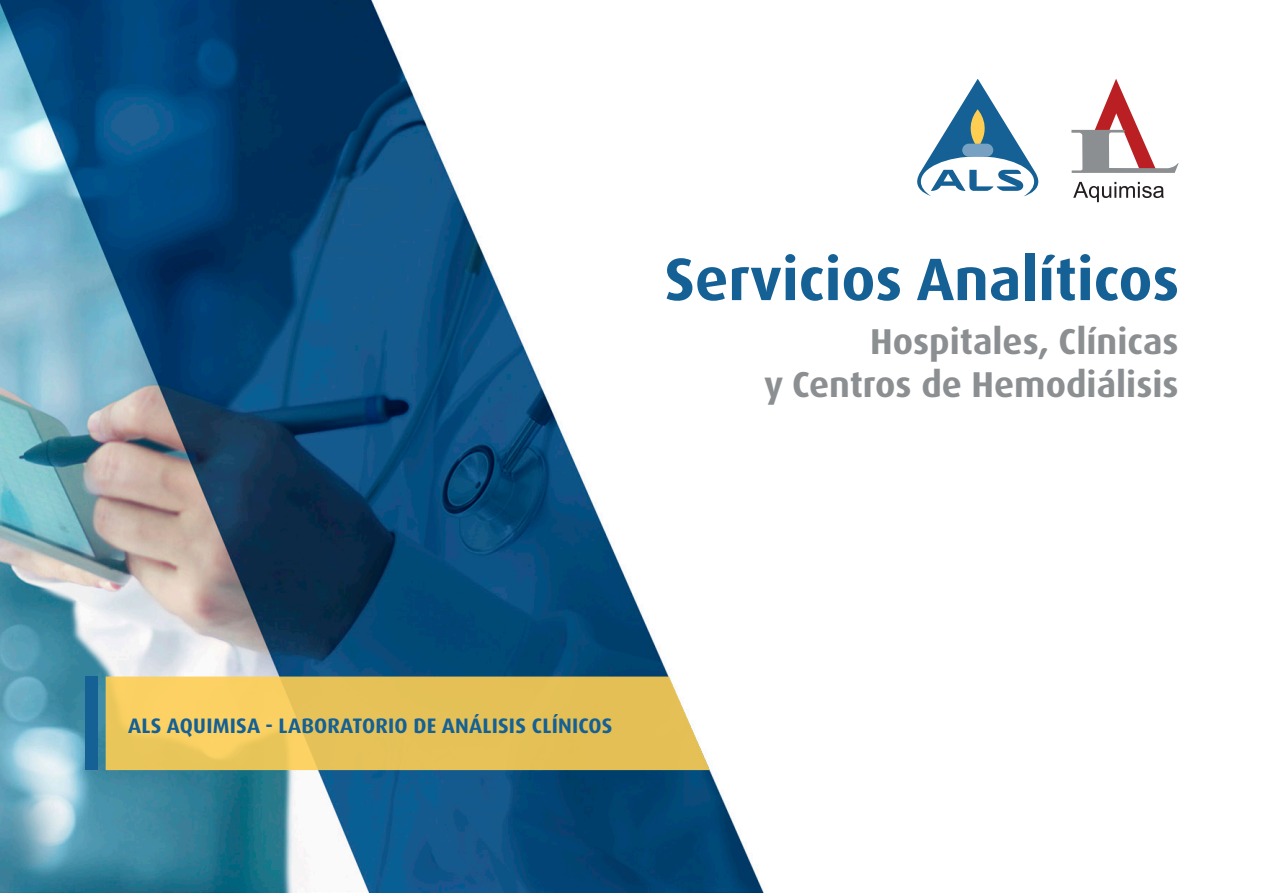
<style>
.page{position:relative;width:1263px;height:893px;background:#fff}
.page>*{position:absolute;margin:0;border:0;box-sizing:border-box;transform-origin:0 0}
.t1{font:700 60px "Dax Pro";color:#156094}
.t2{font:700 36px "Dax Pro";color:#8c8f91}
.t3{font:700 21px "Dax Pro";letter-spacing:.01em;color:#156094}
</style>
<div class="page">
<img style="left:0;top:0;width:1179px;height:893px">
<svg style="left:1071px;top:79px;width:107px;height:94px"></svg>
<svg style="left:1073px;top:182px;width:91px;height:20px"></svg>
<svg style="left:917px;top:80px;width:121px;height:116px"></svg>
<div style="left:85px;top:676px;width:13px;height:94px;background:#156094"></div>
<svg style="left:106px;top:676px;width:604px;height:94px;background:#eac65f"></svg>
<p class="t1" style="left:665px;top:240px;width:516px">Servicios Analíticos</p>
<p class="t2" style="left:870px;top:318px;width:310px">Hospitales, Clínicas</p>
<p class="t2" style="left:764px;top:361px;width:416px">y Centros de Hemodiálisis</p>
<p class="t3" style="left:128px;top:712px;width:486px">ALS AQUIMISA - LABORATORIO DE ANÁLISIS CLÍNICOS</p>
</div>
